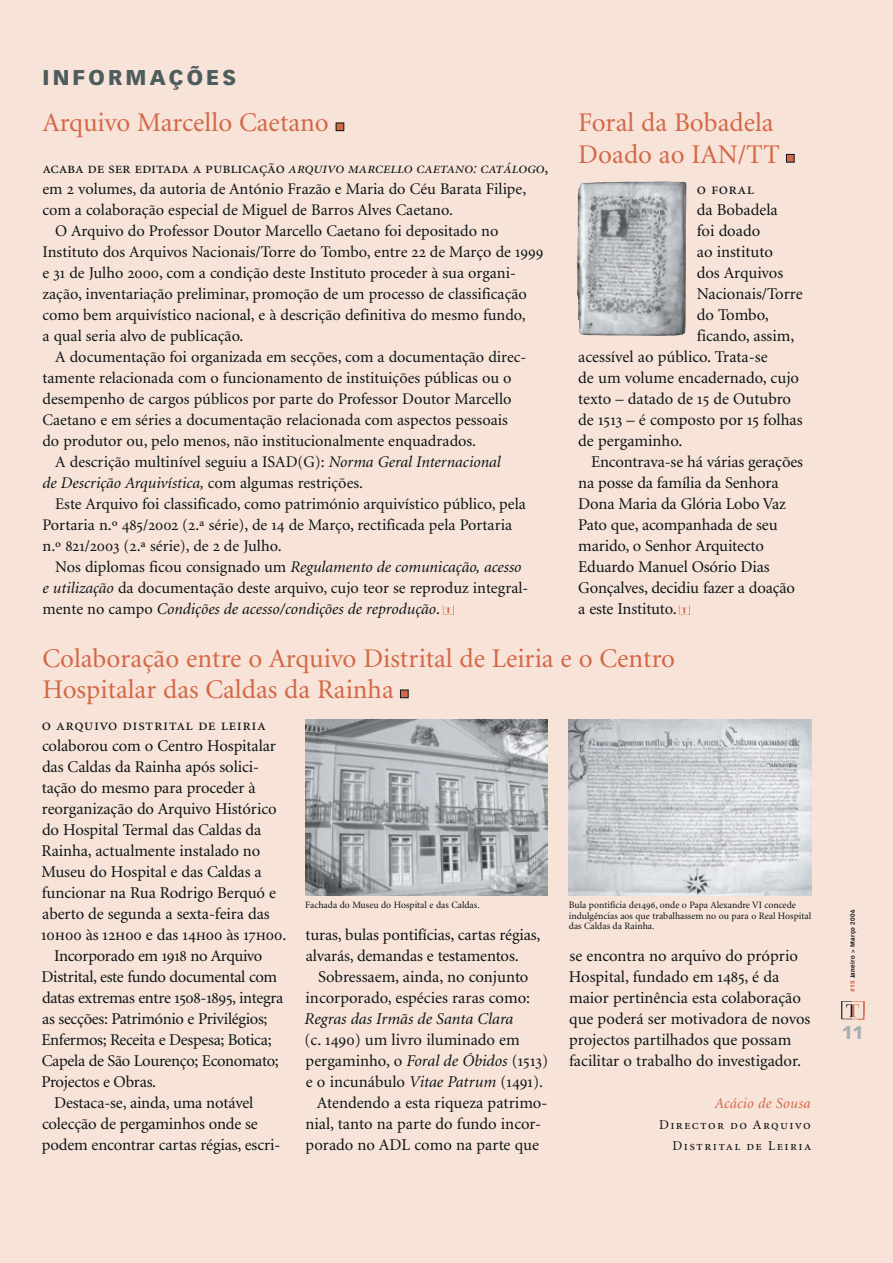
<style>
.page{position:relative;width:893px;height:1263px;background:#f7e3d8}
.page>*{position:absolute;margin:0;border:0;box-sizing:border-box;transform-origin:0 0}
.t1{font:27px/31.5px "Minion";color:#d46746}
.t2{font:900 21px "Vectora LH";letter-spacing:.15em;color:#4e5c5d}
.t3{font:900 18px "Vectora LH";color:#a8b0b2}
.t4{font:16.5px/21px "Minion";letter-spacing:-.005em;color:#0b1315}
.t5{font:16.5px "Minion Regular SC";letter-spacing:.02em;color:#0b1315}
.t6{font:16.5px "Minion Regular SC";letter-spacing:-.005em;color:#0b1315}
.t7{font:16.5px "Minion";letter-spacing:-.025em;color:#0b1315}
.t8{font:italic 16.5px "Minion";color:#0b1315}
.t9{font:16.2px "Minion";color:#0b1315}
.t10{font:italic 16.2px "Minion";color:#0b1315}
.t11{font:16.2px "Minion Display Italic SC";letter-spacing:-.01em;color:#0b1315}
.t12{font:italic 15px "Minion";letter-spacing:.015em;color:#d46746}
.t13{font:13.5px/21px "Minion Regular SC";letter-spacing:.1em;color:#0b1315;text-align:right}
.t14{font:9.75px/10.5px "Minion";color:#0b1315}
.t15{font:700 6px "Vectora LH";letter-spacing:.05em;color:#0b1315}
.s1{font-family:"Minion Regular SC"}
.s2{font-style:italic}
.s3{font-style:normal}
.s4{font-family:"Minion"}
.s5{font-weight:900;color:#d46746}
</style>
<div class="page">
<img style="left:841px;top:1001px;width:24px;height:19px">
<div style="left:400px;top:690px;width:8px;height:8px;background:#d46746"></div>
<div style="left:400px;top:690px;width:9px;height:8px;border:1px solid #0b1315"></div>
<img style="left:569px;top:719px;width:242px;height:177px">
<img style="left:305px;top:719px;width:243px;height:177px">
<div style="left:786px;top:154px;width:8px;height:8px;background:#d46746"></div>
<div style="left:786px;top:154px;width:9px;height:9px;border:1px solid #0b1315"></div>
<img style="left:577px;top:182px;width:109px;height:154px">
<svg style="left:678px;top:606px;width:12px;height:9px"></svg>
<div style="left:336px;top:123px;width:8px;height:8px;background:#d46746"></div>
<div style="left:336px;top:123px;width:8px;height:8px;border:1px solid #0b1315"></div>
<svg style="left:442px;top:606px;width:12px;height:9px"></svg>
<p class="t2" style="left:43px;top:64px;width:195px">INFORMAÇÕES</p>
<h1 class="t1" style="left:43px;top:108px;width:288px">Arquivo Marcello Caetano</h1>
<p class="t11" style="left:43px;top:160px;width:507px"><span class="s1">acaba de ser editada a publicação</span> arquivo marcello caetano: catálogo<span class="s1">,</span></p>
<p class="t9" style="left:43px;top:181px;width:485px">em <span class="s1">2</span> volumes, da autoria de António Frazão e Maria do Céu Barata Filipe,</p>
<p class="t9" style="left:43px;top:202px;width:412px">com a colaboração especial de Miguel de Barros Alves Caetano.</p>
<p class="t9" style="left:55px;top:223px;width:445px">O Arquivo do Professor Doutor Marcello Caetano foi depositado no</p>
<p class="t9" style="left:43px;top:244px;width:502px">Instituto dos Arquivos Nacionais/Torre do Tombo, entre <span class="s1">22</span> de Março de <span class="s1">1999</span></p>
<p class="t9" style="left:43px;top:265px;width:475px">e <span class="s1">31</span> de Julho <span class="s1">2000</span>, com a condição deste Instituto proceder à sua organi-</p>
<p class="t9" style="left:43px;top:286px;width:486px">zação, inventariação preliminar, promoção de um processo de classificação</p>
<p class="t9" style="left:43px;top:307px;width:485px">como bem arquivístico nacional, e à descrição definitiva do mesmo fundo,</p>
<p class="t9" style="left:43px;top:328px;width:203px">a qual seria alvo de publicação.</p>
<p class="t9" style="left:55px;top:349px;width:473px">A documentação foi organizada em secções, com a documentação direc-</p>
<p class="t9" style="left:43px;top:370px;width:471px">tamente relacionada com o funcionamento de instituições públicas ou o</p>
<p class="t9" style="left:43px;top:391px;width:470px">desempenho de cargos públicos por parte do Professor Doutor Marcello</p>
<p class="t9" style="left:43px;top:412px;width:467px">Caetano e em séries a documentação relacionada com aspectos pessoais</p>
<p class="t9" style="left:43px;top:433px;width:435px">do produtor ou, pelo menos, não institucionalmente enquadrados.</p>
<p class="t9" style="left:55px;top:454px;width:447px">A descrição multinível seguiu a ISAD(G): <span class="s2">Norma Geral Internacional</span></p>
<p class="t10" style="left:43px;top:475px;width:322px">de Descrição Arquivística, <span class="s3">com algumas restrições.</span></p>
<p class="t9" style="left:55px;top:496px;width:472px">Este Arquivo foi classificado, como património arquivístico público, pela</p>
<p class="t9" style="left:43px;top:517px;width:471px">Portaria n.º <span class="s1">485</span>/<span class="s1">2002</span> (<span class="s1">2</span>.ª série), de <span class="s1">14</span> de Março, rectificada pela Portaria</p>
<p class="t9" style="left:43px;top:538px;width:241px">n.º <span class="s1">821</span>/<span class="s1">2003</span> (<span class="s1">2</span>.ª série), de <span class="s1">2</span> de Julho.</p>
<p class="t10" style="left:55px;top:559px;width:468px"><span class="s3">Nos diplomas ficou consignado um</span> Regulamento de comunicação, acesso</p>
<p class="t9" style="left:43px;top:580px;width:487px"><span class="s2">e utilização</span> da documentação deste arquivo, cujo teor se reproduz integral-</p>
<p class="t10" style="left:43px;top:601px;width:399px"><span class="s3">mente no campo</span> Condições de acesso/condições de reprodução<span class="s3">.</span></p>
<h1 class="t1" style="left:578px;top:108px;width:203px">Foral da Bobadela<br>Doado ao IAN/TT</h1>
<p class="t5" style="left:697px;top:181px;width:59px">o foral</p>
<p class="t4" style="left:697px;top:200px;width:83px">da Bobadela</p>
<p class="t4" style="left:697px;top:221px;width:65px">foi doado</p>
<p class="t4" style="left:697px;top:242px;width:78px">ao instituto</p>
<p class="t4" style="left:697px;top:263px;width:88px">dos Arquivos</p>
<p class="t4" style="left:697px;top:284px;width:107px">Nacionais/Torre</p>
<p class="t4" style="left:697px;top:305px;width:74px">do Tombo,</p>
<p class="t4" style="left:697px;top:326px;width:99px">ficando, assim,</p>
<p class="t4" style="left:578px;top:347px;width:191px">acessível ao público. Trata-se</p>
<p class="t4" style="left:578px;top:368px;width:222px">de um volume encadernado, cujo</p>
<p class="t4" style="left:578px;top:389px;width:214px">texto – datado de <span class="s1">15</span> de Outubro</p>
<p class="t4" style="left:578px;top:410px;width:226px">de <span class="s1">1513</span> – é composto por <span class="s1">15</span> folhas</p>
<p class="t4" style="left:578px;top:431px;width:106px">de pergaminho.</p>
<p class="t4" style="left:591px;top:452px;width:213px">Encontrava-se há várias gerações</p>
<p class="t4" style="left:578px;top:473px;width:202px">na posse da família da Senhora</p>
<p class="t4" style="left:578px;top:494px;width:209px">Dona Maria da Glória Lobo Vaz</p>
<p class="t4" style="left:578px;top:515px;width:201px">Pato que, acompanhada de seu</p>
<p class="t4" style="left:578px;top:536px;width:187px">marido, o Senhor Arquitecto</p>
<p class="t4" style="left:578px;top:557px;width:193px">Eduardo Manuel Osório Dias</p>
<p class="t4" style="left:578px;top:578px;width:218px">Gonçalves, decidiu fazer a doação</p>
<p class="t4" style="left:578px;top:599px;width:100px">a este Instituto.</p>
<h1 class="t1" style="left:43px;top:643px;width:634px">Colaboração entre o Arquivo Distrital de Leiria e o Centro<br>Hospitalar das Caldas da Rainha</h1>
<p class="t5" style="left:42px;top:716px;width:226px">o arquivo distrital de leiria</p>
<p class="t4" style="left:42px;top:735px;width:236px">colaborou com o Centro Hospitalar das Caldas da Rainha após solici&shy;tação do mesmo para proceder à reorganização do Arquivo Histórico do Hospital Termal das Caldas da Rainha, actualmente instalado no Museu do Hospital e das Caldas a funcionar na Rua Rodrigo Berquó e aberto de segunda a sexta-feira das</p>
<p class="t6" style="left:41px;top:926px;width:247px">10h00 <span class="s4">às</span> 12h00 <span class="s4">e das</span> 14h00 <span class="s4">às</span> 17h00<span class="s4">.</span></p>
<p class="t7" style="left:54px;top:947px;width:210px">Incorporado em <span class="s1">1918</span> no Arquivo</p>
<p class="t4" style="left:42px;top:966px;width:237px">Distrital, este fundo documental com</p>
<p class="t4" style="left:42px;top:987px;width:243px">datas extremas entre <span class="s1">1508</span>-<span class="s1">1895</span>, integra</p>
<p class="t4" style="left:42px;top:1008px;width:227px">as secções: Património e Privilégios;</p>
<p class="t4" style="left:41px;top:1029px;width:232px">Enfermos; Receita e Despesa; Botica;</p>
<p class="t4" style="left:42px;top:1050px;width:239px">Capela de São Lourenço; Economato;</p>
<p class="t4" style="left:42px;top:1071px;width:116px">Projectos e Obras.</p>
<p class="t4" style="left:54px;top:1092px;width:201px">Destaca-se, ainda, uma notável</p>
<p class="t4" style="left:42px;top:1113px;width:217px">colecção de pergaminhos onde se</p>
<p class="t4" style="left:42px;top:1134px;width:240px">podem encontrar cartas régias, escri-</p>
<p class="t14" style="left:305px;top:900px;width:176px">Fachada do Museu do Hospital e das Caldas.</p>
<p class="t4" style="left:305px;top:924px;width:237px">turas, bulas pontifícias, cartas régias, alvarás, demandas e testamentos.</p>
<p class="t4" style="left:306px;top:966px;width:226px;text-align:right">Sobressaem, ainda, no conjunto incorporado, espécies raras como:</p>
<p class="t8" style="left:305px;top:1010px;width:210px">Regras das Irmãs de Santa Clara</p>
<p class="t4" style="left:305px;top:1029px;width:217px">(c. <span class="s1">1490</span>) um livro iluminado em</p>
<p class="t4" style="left:306px;top:1050px;width:244px">pergaminho, o <span class="s2">Foral de Óbidos</span> (<span class="s1">1513</span>)</p>
<p class="t4" style="left:306px;top:1071px;width:239px">e o incunábulo <span class="s2">Vitae Patrum</span> (<span class="s1">1491</span>).</p>
<p class="t4" style="left:317px;top:1092px;width:232px">Atendendo a esta riqueza patrimo-</p>
<p class="t4" style="left:305px;top:1113px;width:237px">nial, tanto na parte do fundo incor-</p>
<p class="t4" style="left:306px;top:1134px;width:235px">porado no ADL como na parte que</p>
<p class="t14" style="left:569px;top:900px;width:244px">Bula pontifícia de<span class="s1">1496</span>, onde o Papa Alexandre VI concede indulgências aos que trabalhassem no ou para o Real Hospital das Caldas da Rainha.</p>
<p class="t4" style="left:569px;top:945px;width:243px">se encontra no arquivo do próprio Hospital, fundado em <span class="s1">1485</span>, é da maior pertinência esta colaboração que poderá ser motivadora de novos projectos partilhados que possam facilitar o trabalho do investigador.</p>
<p class="t12" style="left:715px;top:1095px;width:97px">Acácio de Sousa</p>
<p class="t13" style="left:659px;top:1114px;width:154px">Director do Arquivo<br>Distrital de Leiria</p>
<p class="t15" style="left:849px;top:992px;width:84px;rotate:-90deg"><span class="s5">#15</span> Janeiro &gt; Março 2006</p>
<p class="t3" style="left:842px;top:1021px;width:23px">11</p>
</div>
